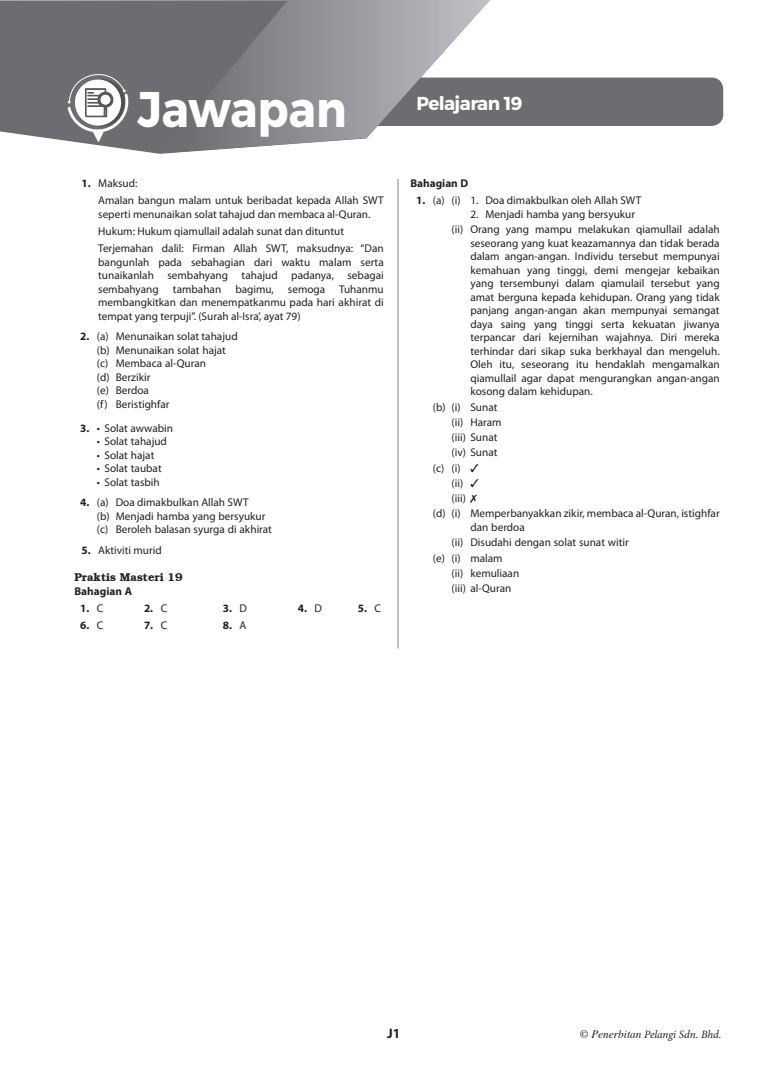
<style>
.page{position:relative;width:780px;height:1088px;background:#fff}
.page>*{position:absolute;margin:0;border:0;box-sizing:border-box;transform-origin:0 0}
.FT_Body_Text{font:700 50px "Montserrat";color:#fff;scale:.91 1}
.t1{font:700 18.75px "Montserrat";letter-spacing:-.035em;color:#fff}
.t2{font:700 13.75px "Myriad Pro";color:#231f20}
.i_tab{font:11.25px/13.5px "Myriad Pro";color:#231f20;text-align:justify}
._1_tab{font:11.25px/13.5px "Myriad Pro";color:#231f20;text-align:justify}
.a_tab{font:11.25px "Myriad Pro";color:#231f20}
._1a_tab{font:11.25px "Myriad Pro";color:#231f20}
.ai_tab{font:11.25px/13.5px "Myriad Pro";color:#231f20}
._1ai{font:11.25px "Myriad Pro";color:#231f20}
.ai1{font:11.25px "Myriad Pro";color:#231f20}
.t3{font:italic 11.25px "Minion Pro";letter-spacing:-.01em;color:#231f20}
._1234{font:700 11.25px "Myriad Pro";color:#231f20}
.Body_Text{font:700 11.25px "Myriad Pro";color:#231f20}
.KBAT{font:600 11.25px "Bookman";color:#231f20}
.s1{font-weight:700}
.s2{font-weight:400}
.s3{font-style:normal;font-size:12.5px}
.s4{font-family:"Times"}
</style>
<div class="page">
<div style="left:346px;top:78px;width:377px;height:48px;background:#6c6d70;border-radius:12px"></div>
<svg style="left:0;top:0;width:170px;height:154px;background:#797a7d"></svg>
<svg style="left:159px;top:0;width:331px;height:153px"></svg>
<svg style="left:66px;top:73px;width:64px;height:70px"></svg>
<hr style="left:397px;top:179px;width:1px;height:469px;background:#808285">
<p class="FT_Body_Text" style="left:137px;top:78px;width:231px">Jawapan</p>
<p class="t1" style="left:416px;top:92px;width:107px">Pelajaran 19</p>
<p class="_1_tab" style="left:81px;top:177px;width:57px"><span class="s1">1.</span> Maksud:</p>
<p class="_1_tab" style="left:98px;top:194px;width:287px">Amalan bangun malam untuk beribadat kepada Allah SWT seperti menunaikan solat tahajud dan membaca al-Quran.</p>
<p class="_1_tab" style="left:98px;top:224px;width:247px">Hukum: Hukum qiamullail adalah sunat dan dituntut</p>
<p class="_1_tab" style="left:98px;top:241px;width:287px">Terjemahan dalil: Firman Allah SWT, maksudnya: “Dan bangunlah pada sebahagian dari waktu malam serta tunaikanlah sembahyang tahajud padanya, sebagai sembahyang</p>
<p class="_1_tab" style="left:98px;top:282px;width:287px;text-indent:190px">semoga Tuhanmu membangkitkan dan menempatkanmu pada hari akhirat di tempat yang terpuji”. (Surah al-Isra’, ayat 79)</p>
<p class="_1a_tab" style="left:80px;top:329px;width:159px"><span class="s1">2.</span> (a) Menunaikan solat tahajud</p>
<p class="a_tab" style="left:97px;top:343px;width:130px">(b) Menunaikan solat hajat</p>
<p class="a_tab" style="left:97px;top:356px;width:110px">(c) Membaca al-Quran</p>
<p class="a_tab" style="left:97px;top:370px;width:55px">(d) Berzikir</p>
<p class="a_tab" style="left:97px;top:383px;width:54px">(e) Berdoa</p>
<p class="a_tab" style="left:97px;top:397px;width:74px">(f) Beristighfar</p>
<p class="_1a_tab" style="left:80px;top:421px;width:94px"><span class="s1">3.</span> • Solat awwabin</p>
<p class="a_tab" style="left:97px;top:435px;width:71px">• Solat tahajud</p>
<p class="a_tab" style="left:97px;top:448px;width:59px">• Solat hajat</p>
<p class="a_tab" style="left:97px;top:462px;width:66px">• Solat taubat</p>
<p class="a_tab" style="left:97px;top:475px;width:64px">• Solat tasbih</p>
<p class="_1a_tab" style="left:80px;top:496px;width:170px"><span class="s1">4.</span> (a) Doa dimakbulkan Allah SWT</p>
<p class="a_tab" style="left:97px;top:509px;width:170px">(b) Menjadi hamba yang bersyukur</p>
<p class="a_tab" style="left:97px;top:523px;width:176px">(c) Beroleh balasan syurga di akhirat</p>
<p class="_1_tab" style="left:81px;top:543px;width:82px"><span class="s1">5.</span> Aktiviti murid</p>
<p class="KBAT" style="left:74px;top:571px;width:110px">Praktis Masteri 19</p>
<p class="Body_Text" style="left:74px;top:584px;width:59px">Bahagian A</p>
<p class="_1234" style="left:80px;top:601px;width:25px">1. <span class="s2">C</span></p>
<p class="_1234" style="left:144px;top:601px;width:25px">2. <span class="s2">C</span></p>
<p class="_1234" style="left:223px;top:601px;width:26px">3. <span class="s2">D</span></p>
<p class="_1234" style="left:298px;top:601px;width:26px">4. <span class="s2">D</span></p>
<p class="_1234" style="left:358px;top:601px;width:25px">5. <span class="s2">C</span></p>
<p class="_1234" style="left:80px;top:618px;width:25px">6. <span class="s2">C</span></p>
<p class="_1234" style="left:144px;top:618px;width:25px">7. <span class="s2">C</span></p>
<p class="_1234" style="left:223px;top:618px;width:25px">8. <span class="s2">A</span></p>
<p class="_1_tab" style="left:173px;top:282px;width:50px">tambahan</p>
<p class="_1_tab" style="left:235px;top:282px;width:40px">bagimu,</p>
<p class="Body_Text" style="left:410px;top:176px;width:60px">Bahagian D</p>
<p class="_1ai" style="left:416px;top:194px;width:227px"><span class="s1">1.</span> (a) (i) 1. Doa dimakbulkan oleh Allah SWT</p>
<p class="ai1" style="left:470px;top:207px;width:166px">2. Menjadi hamba yang bersyukur</p>
<p class="i_tab" style="left:470px;top:222px;width:251px;text-indent:-19px">(ii) Orang yang mampu melakukan qiamullail adalah seseorang yang kuat keazamannya dan tidak berada dalam angan-angan. Individu tersebut mempunyai kemahuan yang tinggi, demi mengejar kebaikan yang tersembunyi dalam qiamulail tersebut yang amat berguna kepada kehidupan. Orang yang tidak panjang angan-angan akan mempunyai semangat daya saing yang tinggi serta kekuatan jiwanya terpancar dari kejernihan wajahnya. Diri mereka terhindar dari sikap suka berkhayal dan mengeluh.<br>Oleh itu, seseorang itu hendaklah mengamalkan qiamullail agar dapat mengurangkan angan-angan kosong dalam kehidupan.</p>
<p class="a_tab" style="left:433px;top:400px;width:66px">(b) (i) Sunat</p>
<p class="a_tab" style="left:451px;top:415px;width:51px">(ii) Haram</p>
<p class="a_tab" style="left:451px;top:430px;width:47px">(iii) Sunat</p>
<p class="a_tab" style="left:451px;top:446px;width:47px">(iv) Sunat</p>
<p class="a_tab" style="left:433px;top:461px;width:47px">(c) (i) ✓</p>
<p class="a_tab" style="left:451px;top:476px;width:29px">(ii) ✓</p>
<p class="a_tab" style="left:451px;top:491px;width:16px">(iii)</p>
<p class="ai_tab" style="left:470px;top:507px;width:251px;text-indent:-38px">(d) (i) Memperbanyakkan zikir, membaca al-Quran, istighfar dan berdoa</p>
<p class="a_tab" style="left:451px;top:535px;width:179px">(ii) Disudahi dengan solat sunat witir</p>
<p class="a_tab" style="left:433px;top:551px;width:71px">(e) (i) malam</p>
<p class="a_tab" style="left:451px;top:566px;width:69px">(ii) kemuliaan</p>
<p class="a_tab" style="left:451px;top:581px;width:61px">(iii) al-Quran</p>
<p class="t2" style="left:387px;top:1024px;width:15px">J1</p>
<p class="t3" style="left:579px;top:1027px;width:143px"><span class="s3">©</span> <span class="s4">Penerbitan</span> Pelangi Sdn. Bhd.</p>
</div>
